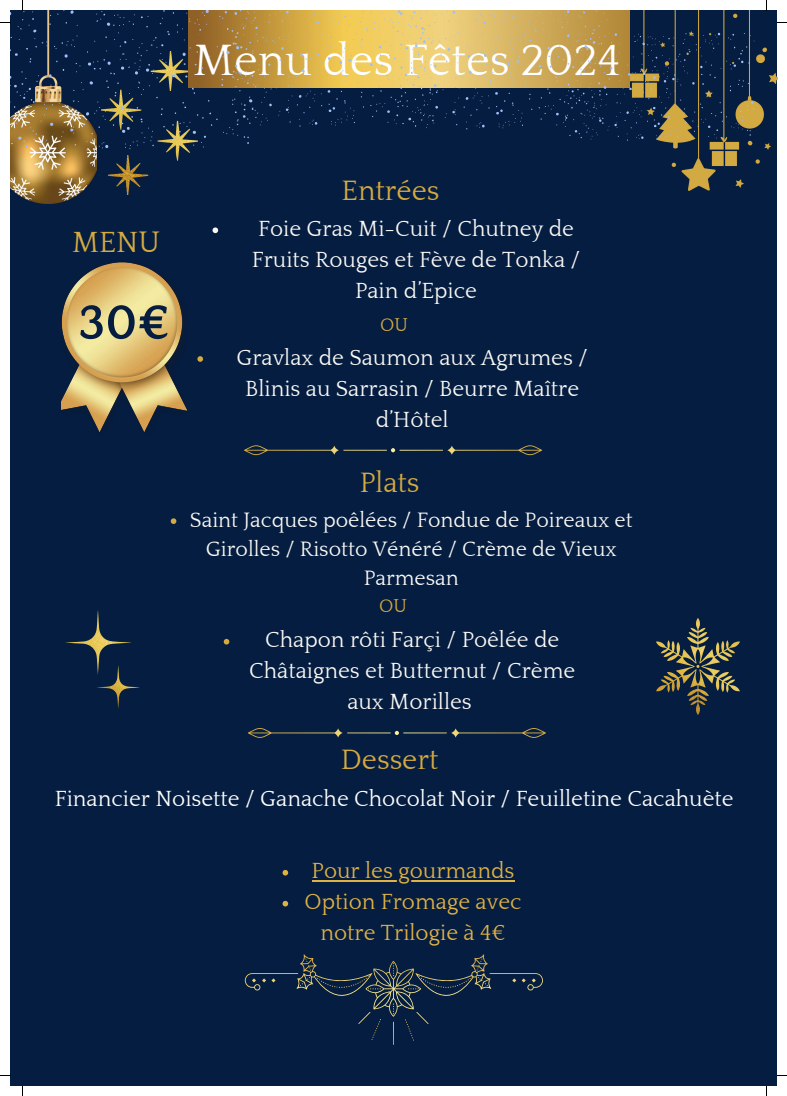
<style>
.page{position:relative;width:787px;height:1096px;background:#fff}
.page>*{position:absolute;margin:0;border:0;box-sizing:border-box;transform-origin:0 0}
.t1{font:700 50.12px "Quattrocento";color:#051d40}
.t2{font:45px "Quattrocento";color:#fff}
.t3{font:29.88px "Quattrocento";color:#d5aa41}
.t4{font:28.75px "Quattrocento";color:#d5aa41}
.t5{font:22.5px/31px "Quattrocento";color:#faf8f5;text-align:center}
.t6{font:22.5px "Quattrocento";color:#fff}
.t7{font:22.5px/31px "Quattrocento";color:#e0b244;text-align:center}
.t8{font:21.38px/29px "Quattrocento";color:#faf8f5;text-align:center}
.t9{font:18.75px "Quattrocento";color:#d5aa41}
</style>
<div class="page">
<div style="left:10px;top:10px;width:767px;height:1076px;background:#051d40"></div>
<img style="left:671px;top:10px;width:106px;height:181px">
<img style="left:10px;top:150px;width:87px;height:53px">
<img style="left:108px;top:150px;width:82px;height:45px">
<svg style="left:248px;top:728px;width:298px;height:10px"></svg>
<svg style="left:244px;top:445px;width:298px;height:10px"></svg>
<img style="left:61px;top:262px;width:125px;height:170px">
<img style="left:656px;top:618px;width:83px;height:96px">
<img style="left:65px;top:610px;width:74px;height:98px">
<svg style="left:213px;top:227px;width:5px;height:6px"></svg>
<svg style="left:197px;top:356px;width:6px;height:6px"></svg>
<svg style="left:224px;top:639px;width:5px;height:5px"></svg>
<svg style="left:171px;top:518px;width:5px;height:6px"></svg>
<svg style="left:283px;top:869px;width:5px;height:6px"></svg>
<hr style="left:312px;top:880px;width:202px;height:2px;background:#e0b244">
<svg style="left:283px;top:900px;width:5px;height:6px"></svg>
<svg style="left:245px;top:954px;width:298px;height:90px"></svg>
<svg style="left:0;top:0;width:754px;height:150px"></svg>
<p class="t2" style="left:194px;top:37px;width:428px">Menu des Fêtes 2024</p>
<p class="t3" style="left:72px;top:226px;width:89px">MENU</p>
<p class="t1" style="left:78px;top:296px;width:93px">30€</p>
<h2 class="t4" style="left:342px;top:176px;width:99px">Entrées</h2>
<h4 class="t5" style="left:252px;top:214px;width:330px">Foie Gras Mi-Cuit / Chutney de<br>Fruits Rouges et Fève de Tonka /<br>Pain d’Epice</h4>
<h1 class="t9" style="left:380px;top:315px;width:29px">OU</h1>
<p class="t5" style="left:236px;top:342px;width:353px">Gravlax de Saumon aux Agrumes /<br>Blinis au Sarrasin / Beurre Maître d’Hôtel</p>
<p class="t4" style="left:360px;top:467px;width:61px">Plats</p>
<p class="t8" style="left:190px;top:506px;width:444px">Saint Jacques poêlées / Fondue de Poireaux et<br>Girolles / Risotto Vénéré / Crème de Vieux<br>Parmesan</p>
<p class="t9" style="left:379px;top:596px;width:29px">OU</p>
<h3 class="t5" style="left:249px;top:625px;width:328px">Chapon rôti Farçi / Poêlée de<br>Châtaignes et Butternut / Crème aux Morilles</h3>
<p class="t4" style="left:341px;top:744px;width:99px">Dessert</p>
<h4 class="t6" style="left:55px;top:786px;width:680px">Financier Noisette / Ganache Chocolat Noir / Feuilletine Cacahuète</h4>
<p class="t7" style="left:312px;top:856px;width:204px">Pour les gourmands</p>
<p class="t7" style="left:304px;top:887px;width:219px">Option Fromage avec notre Trilogie à 4€</p>
</div>
